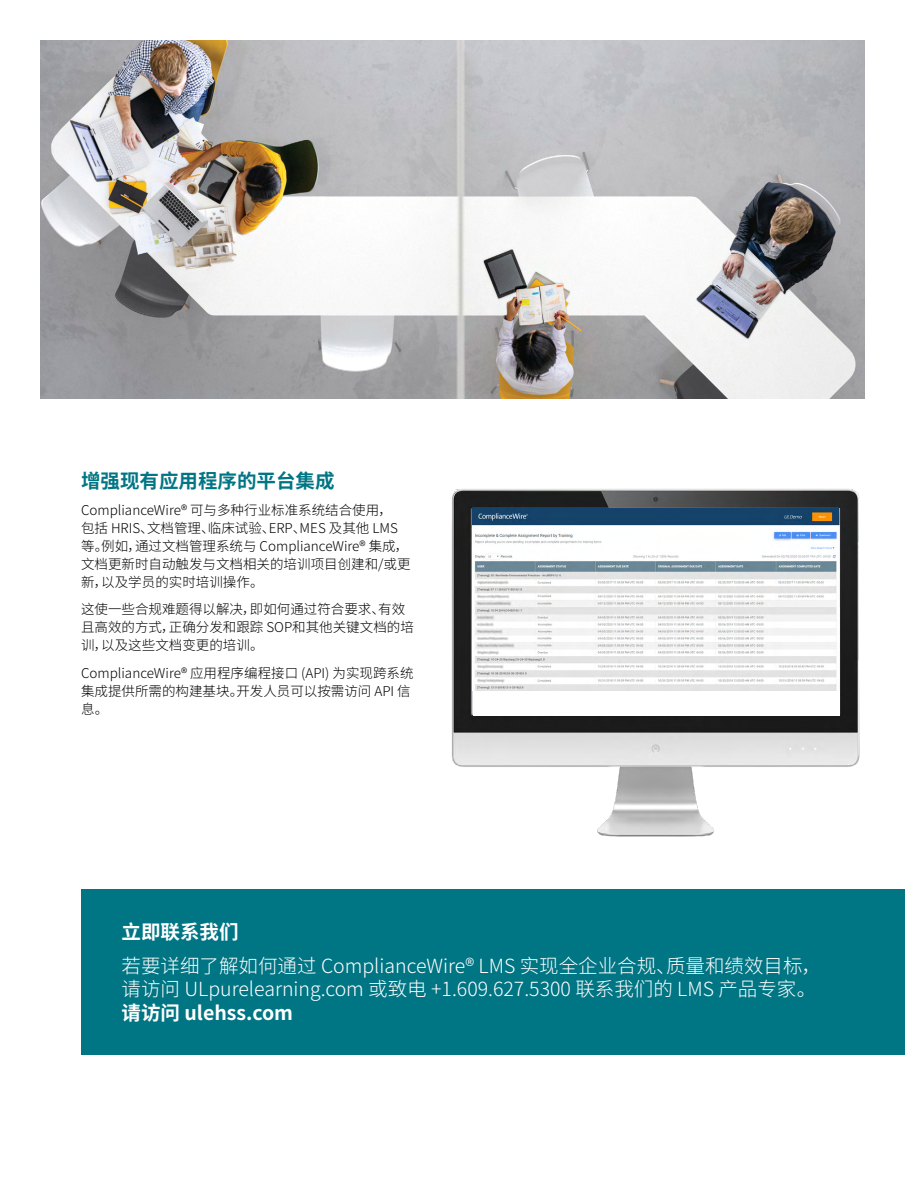
<style>
.page{position:relative;width:905px;height:1188px;background:#fff}
.page>*{position:absolute;margin:0;border:0;box-sizing:border-box;transform-origin:0 0}
.t1{font:300 19.5px/23.4px "Noto Sans CJ Ksc";color:#fff}
.t2{font:700 19.5px "Noto Sans CJ Ksc";color:#fff}
.t3{font:700 19.5px "Noto Sans CJ Ksc";color:#007584}
.t4{font:300 13.5px/18px "Noto Sans CJ Ksc";color:#000}
</style>
<div class="page">
<div style="left:81px;top:889px;width:823px;height:165px;background:#007584"></div>
<img style="left:40px;top:40px;width:824px;height:358px">
<img style="left:451px;top:489px;width:409px;height:348px">
<img style="left:472px;top:509px;width:367px;height:182px">
<div style="left:472px;top:691px;width:367px;height:25px;background:#fff"></div>
<h1 class="t3" style="left:81px;top:470px;width:255px">增强现有应用程序的平台集成</h1>
<p class="t4" style="left:81px;top:502px;width:331px">ComplianceWire® 可与多种行业标准系统结合使用，<br>包括 HRIS、文档管理、临床试验、ERP、MES 及其他 LMS等。例如，通过文档管理系统与 ComplianceWire® 集成，文档更新时自动触发与文档相关的培训项目创建和/或更新，以及学员的实时培训操作。</p>
<p class="t4" style="left:81px;top:601px;width:334px">这使一些合规难题得以解决，即如何通过符合要求、有效且高效的方式，正确分发和跟踪 SOP和其他关键文档的培训，以及这些文档变更的培训。</p>
<p class="t4" style="left:81px;top:664px;width:334px">ComplianceWire® 应用程序编程接口 (API) 为实现跨系统集成提供所需的构建基块。开发人员可以按需访问 API 信息。</p>
<h1 class="t2" style="left:122px;top:921px;width:118px">立即联系我们</h1>
<h1 class="t1" style="left:122px;top:955px;width:700px">若要详细了解如何通过 ComplianceWire® LMS 实现全企业合规、质量和绩效目标，请访问 ULpurelearning.com 或致电 +1.609.627.5300 联系我们的 LMS 产品专家。</h1>
<h1 class="t2" style="left:122px;top:1002px;width:173px">请访问 ulehss.com</h1>
</div>
